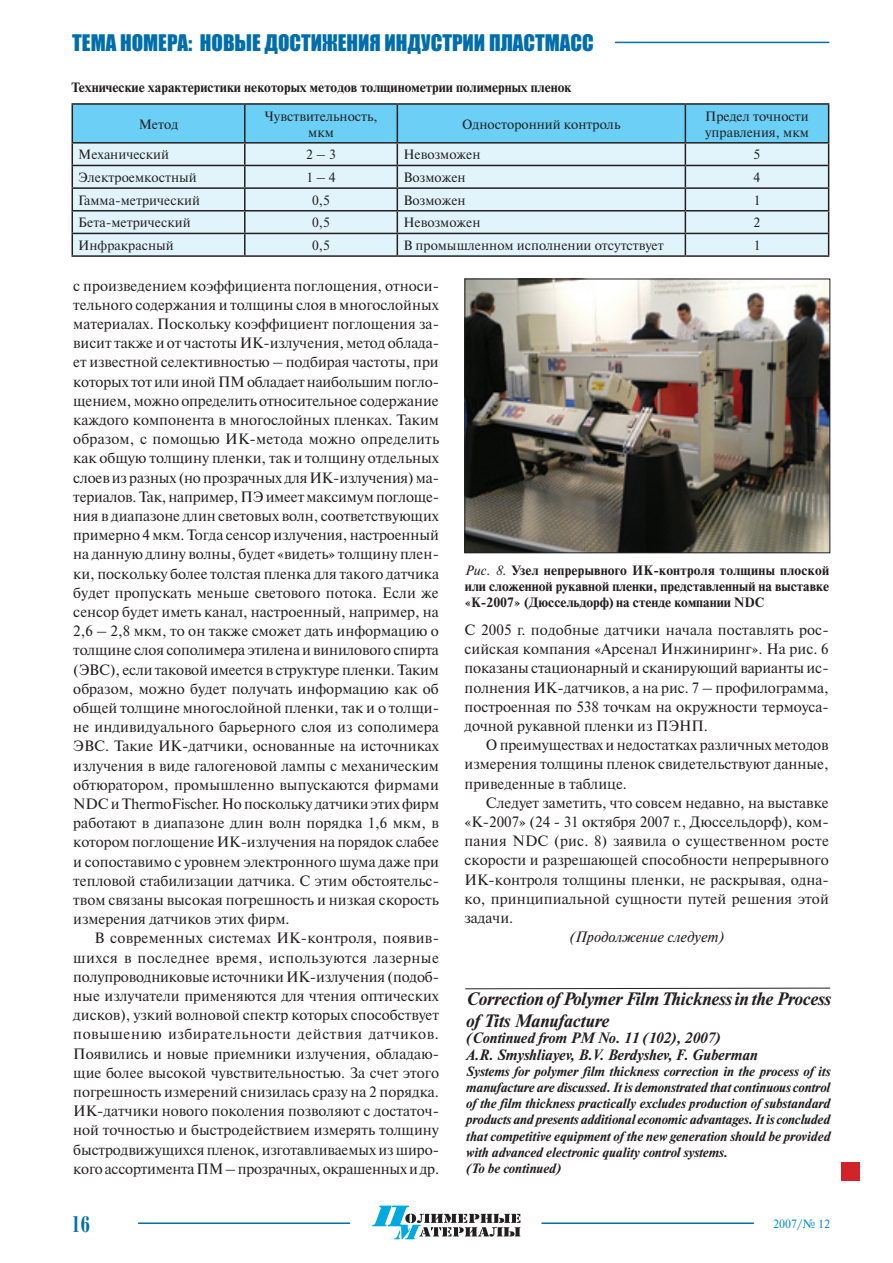
<style>
.page{position:relative;width:893px;height:1263px;background:#fff}
.page>*{position:absolute;margin:0;border:0;box-sizing:border-box;transform-origin:0 0}
.t1{font:700 24px "Bodoni C";color:#006eaa;scale:.7 1}
.t2{font:21px "Impact";color:#006eaa}
.t3{font:italic 700 18px/21.6px "Newton 7 C";letter-spacing:-.005em;color:#231f20}
.t4{font:15px/19.2px "Newton 7 C";color:#231f20;text-align:justify}
.t5{font:italic 700 15px/16.5px "Newton 7 C";color:#231f20}
.t6{font:italic 15px "Newton 7 C";color:#231f20}
.t7{font:italic 700 13.5px/16.2px "Newton 7 C";color:#231f20}
.t8{font:13.5px/16.2px "Newton 7 C";color:#231f20;text-align:center}
.t9{font:700 13.5px/16.2px "Newton 7 C";color:#231f20;text-align:justify}
.t10{font:12px "Newton 7 C";color:#0089cf}
.s1{font-weight:400;font-style:italic}
</style>
<div class="page">
<hr style="left:138px;top:1222px;width:212px;height:2px;background:#006eaa">
<hr style="left:541px;top:1222px;width:213px;height:2px;background:#006eaa">
<svg style="left:372px;top:1205px;width:148px;height:34px"></svg>
<svg style="left:465px;top:987px;width:366px;height:2px"></svg>
<img style="left:466px;top:281px;width:362px;height:270px">
<div style="left:464px;top:279px;width:366px;height:274px;border:1px solid #231f20"></div>
<hr style="left:72px;top:103px;width:173px;height:2px;background:#231f20">
<hr style="left:245px;top:103px;width:152px;height:2px;background:#231f20">
<hr style="left:397px;top:103px;width:288px;height:2px;background:#231f20">
<hr style="left:685px;top:103px;width:144px;height:2px;background:#231f20">
<svg style="left:72px;top:104px;width:757px;height:151px;background:#b8ddec"></svg>
<hr style="left:72px;top:255px;width:173px;height:2px;background:#231f20">
<hr style="left:245px;top:255px;width:152px;height:2px;background:#231f20">
<hr style="left:397px;top:255px;width:288px;height:2px;background:#231f20">
<hr style="left:685px;top:255px;width:144px;height:2px;background:#231f20">
<div style="left:842px;top:1162px;width:18px;height:19px;background:#d1232a"></div>
<hr style="left:615px;top:42px;width:214px;height:1px;background:#006eaa">
<h2 class="t2" style="left:72px;top:26px;width:523px">тема номера: Новые достижения индустрии пластмасс</h2>
<p class="t9" style="left:72px;top:79px;width:501px">Технические характеристики некоторых методов толщинометрии полимерных пленок</p>
<p class="t8" style="left:139px;top:116px;width:41px">Метод</p>
<p class="t8" style="left:264px;top:108px;width:115px">Чувствительность, мкм</p>
<p class="t8" style="left:462px;top:116px;width:160px">Односторонний контроль</p>
<p class="t8" style="left:705px;top:108px;width:105px;text-align:left">Предел точности управления, мкм</p>
<p class="t8" style="left:78px;top:147px;width:92px">Механический</p>
<p class="t8" style="left:306px;top:147px;width:31px">2 – 3</p>
<p class="t8" style="left:403px;top:147px;width:79px">Невозможен</p>
<p class="t8" style="left:754px;top:147px;width:8px">5</p>
<p class="t8" style="left:78px;top:169px;width:120px">Электроемкостный</p>
<p class="t8" style="left:306px;top:169px;width:31px">1 – 4</p>
<p class="t8" style="left:403px;top:169px;width:64px">Возможен</p>
<p class="t8" style="left:754px;top:169px;width:8px">4</p>
<p class="t8" style="left:78px;top:192px;width:123px">Гамма-метрический</p>
<p class="t8" style="left:312px;top:192px;width:19px">0,5</p>
<p class="t8" style="left:403px;top:192px;width:64px">Возможен</p>
<p class="t8" style="left:754px;top:192px;width:8px">1</p>
<p class="t8" style="left:78px;top:215px;width:114px">Бета-метрический</p>
<p class="t8" style="left:312px;top:215px;width:19px">0,5</p>
<p class="t8" style="left:403px;top:215px;width:79px">Невозможен</p>
<p class="t8" style="left:754px;top:215px;width:8px">2</p>
<p class="t8" style="left:78px;top:237px;width:97px">Инфракрасный</p>
<p class="t8" style="left:312px;top:237px;width:19px">0,5</p>
<p class="t8" style="left:403px;top:237px;width:262px">В промышленном исполнении отсутствует</p>
<p class="t8" style="left:754px;top:237px;width:8px">1</p>
<p class="t4" style="left:73px;top:276px;width:367px">с произведением коэффициента поглощения, относи&shy;тельного содержания и толщины слоя в многослойных материалах. Поскольку коэффициент поглощения за&shy;висит также и от частоты ИК-излучения, метод облада&shy;ет известной селективностью – подбирая частоты, при которых тот или иной ПМ обладает наибольшим погло&shy;щением, можно определить относительное содержание каждого компонента в многослойных пленках. Таким образом, с помощью ИК-метода можно определить как общую толщину пленки, так и толщину отдельных слоев из разных (но прозрачных для ИК-излучения) ма&shy;териалов. Так, например, ПЭ имеет максимум поглоще&shy;ния в диапазоне длин световых волн, соответствующих примерно 4 мкм. Тогда сенсор излучения, настроенный на данную длину волны, будет «видеть» толщину плен&shy;ки, поскольку более толстая пленка для такого датчика будет пропускать меньше светового потока. Если же сенсор будет иметь канал, настроенный, например, на 2,6 – 2,8 мкм, то он также сможет дать информацию о толщине слоя сополимера этилена и винилового спирта (ЭВС), если таковой имеется в структуре пленки. Таким образом, можно будет получать информацию как об общей толщине многослойной пленки, так и о толщи&shy;не индивидуального барьерного слоя из сополимера ЭВС. Такие ИК-датчики, основанные на источниках излучения в виде галогеновой лампы с механическим обтюратором, промышленно выпускаются фирмами NDC и ThermoFischer. Но поскольку датчики этих фирм работают в диапазоне длин волн порядка 1,6 мкм, в котором поглощение ИК-излучения на порядок слабее и сопоставимо с уровнем электронного шума даже при тепловой стабилизации датчика. С этим обстоятельс&shy;твом связаны высокая погрешность и низкая скорость измерения датчиков этих фирм.</p>
<p class="t4" style="left:73px;top:929px;width:367px;text-indent:21px">В современных системах ИК-контроля, появив&shy;шихся в последнее время, используются лазерные полупроводниковые источники ИК-излучения (подоб&shy;ные излучатели применяются для чтения оптических дисков), узкий волновой спектр которых способствует повышению избирательности действия датчиков.<br>Появились и новые приемники излучения, обладаю&shy;щие более высокой чувствительностью. За счет этого погрешность измерений снизилась сразу на 2 порядка.<br>ИК-датчики нового поколения позволяют с достаточ&shy;ной точностью и быстродействием измерять толщину быстродвижущихся пленок, изготавливаемых из широ&shy;кого ассортимента ПМ – прозрачных, окрашенных и др.</p>
<p class="t9" style="left:465px;top:562px;width:366px"><span class="s1">Рис. 8.</span> Узел непрерывного ИК-контроля толщины плоской или сложенной рукавной пленки, представленный на выставке «К-2007» (Дюссельдорф) на стенде компании NDC</p>
<p class="t4" style="left:464px;top:620px;width:366px">С 2005 г. подобные датчики начала поставлять рос&shy;сийская компания «Арсенал Инжиниринг». На рис. 6 показаны стационарный и сканирующий варианты ис&shy;полнения ИК-датчиков, а на рис. 7 – профилограмма, построенная по 538 точкам на окружности термоуса&shy;дочной рукавной пленки из ПЭНП.</p>
<p class="t4" style="left:464px;top:735px;width:366px;text-indent:21px">О преимуществах и недостатках различных методов измерения толщины пленок свидетельствуют данные, приведенные в таблице.</p>
<p class="t4" style="left:464px;top:793px;width:366px;text-indent:21px">Следует заметить, что совсем недавно, на выставке «К-2007» (24 - 31 октября 2007 г., Дюссельдорф), ком&shy;пания NDC (рис. 8) заявила о существенном росте скорости и разрешающей способности непрерывного ИК-контроля толщины пленки, не раскрывая, одна&shy;ко, принципиальной сущности путей решения этой задачи.</p>
<p class="t6" style="left:569px;top:929px;width:156px">(Продолжение следует)</p>
<p class="t3" style="left:466px;top:988px;width:366px">Correction of Polymer Film Thickness in the Process of Tits Manufacture</p>
<p class="t5" style="left:466px;top:1030px;width:293px">(Continued from PM No. 11 (102), 2007)<br>А.R. Smyshliayev, B.V. Berdyshev, F. Guberman</p>
<p class="t7" style="left:466px;top:1063px;width:366px">Systems for polymer film thickness correction in the process of its manufacture are discussed. It is demonstrated that continuous control of the film thickness practically excludes production of substandard products and presents additional economic advantages. It is concluded that competitive equipment of the new generation should be provided with advanced electronic quality control systems.<br>(To be continued)</p>
<h1 class="t1" style="left:72px;top:1212px;width:28px">16</h1>
<p class="t10" style="left:773px;top:1217px;width:59px">2007/№ 12</p>
</div>
